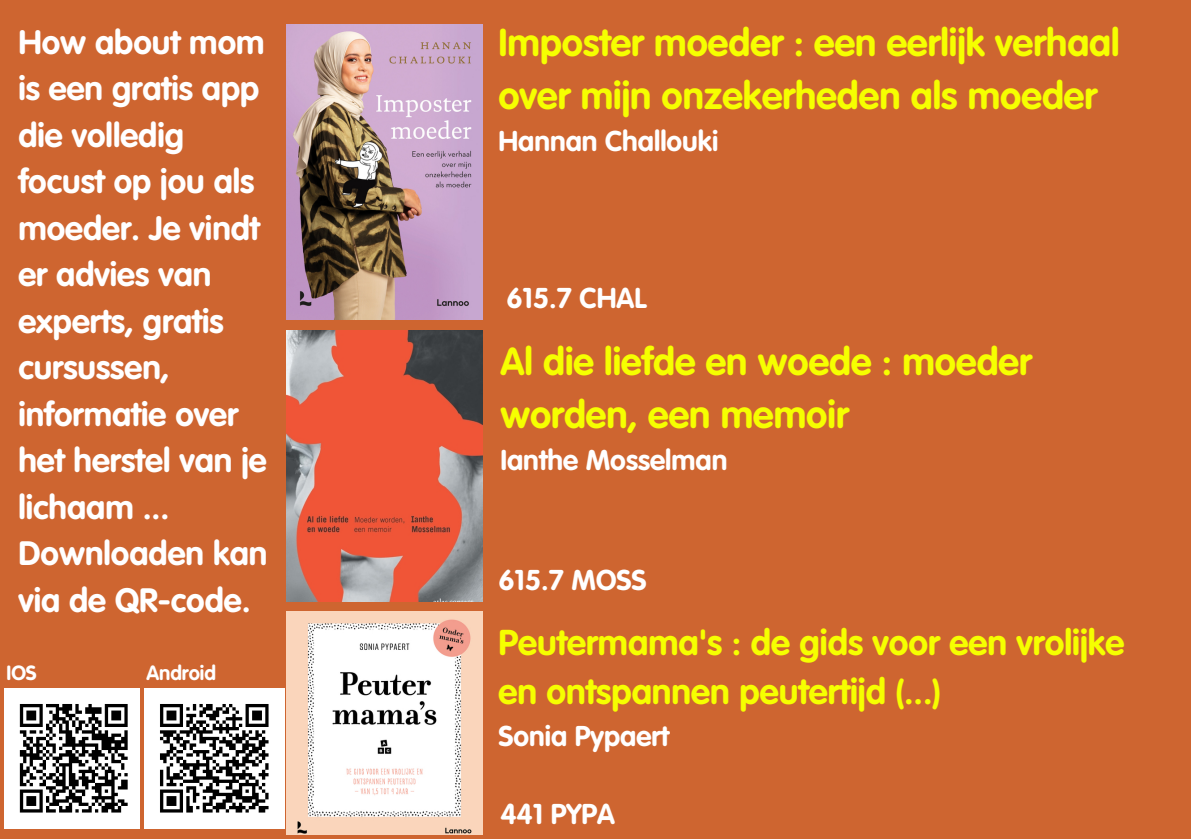
<style>
.page{position:relative;width:1191px;height:839px;background:#fff}
.page>*{position:absolute;margin:0;border:0;box-sizing:border-box;transform-origin:0 0}
.t1{font:700 38.2px/52.4px "VAG Rounded Std";color:#f6ff00}
.t2{font:700 35.4px/49.6px "VAG Rounded Std";color:#f6ff00}
.t3{font:700 33.4px/46.4px "VAG Rounded Std";color:#fff}
.t4{font:700 28.2px "VAG Rounded Std";color:#fff}
.t5{font:700 20.2px "VAG Rounded Std";color:#fff}
</style>
<div class="page">
<div style="left:0;top:0;width:1191px;height:838px;background:#ce6530"></div>
<img style="left:286px;top:24px;width:197px;height:296px">
<img style="left:286px;top:330px;width:197px;height:271px">
<img style="left:286px;top:611px;width:197px;height:223px">
<img style="left:145px;top:688px;width:139px;height:140px">
<img style="left:4px;top:688px;width:135px;height:140px">
<p class="t3" style="left:18px;top:21px;width:251px">How about mom is een gratis app die volledig focust op jou als moeder. Je vindt er advies van experts, gratis cursussen, informatie over het herstel van je lichaam ...<br>Downloaden kan via de QR-code.</p>
<h3 class="t5" style="left:6px;top:664px;width:32px">IOS</h3>
<h1 class="t5" style="left:146px;top:664px;width:71px">Android</h1>
<p class="t1" style="left:498px;top:20px;width:623px">Imposter moeder : een eerlijk verhaal over mijn onzekerheden als moeder</p>
<p class="t4" style="left:498px;top:129px;width:221px">Hannan Challouki</p>
<h1 class="t4" style="left:506px;top:286px;width:142px">615.7 CHAL</h1>
<h4 class="t1" style="left:500px;top:339px;width:533px">Al die liefde en woede : moeder worden, een memoir</h4>
<h4 class="t4" style="left:500px;top:448px;width:229px">Ianthe Mosselman</h4>
<h3 class="t4" style="left:498px;top:568px;width:150px">615.7 MOSS</h3>
<p class="t2" style="left:498px;top:620px;width:628px">Peutermama's : de gids voor een vrolijke en ontspannen peutertijd (...)</p>
<p class="t4" style="left:498px;top:724px;width:172px">Sonia Pypaert</p>
<h1 class="t4" style="left:500px;top:802px;width:116px">441 PYPA</h1>
</div>
